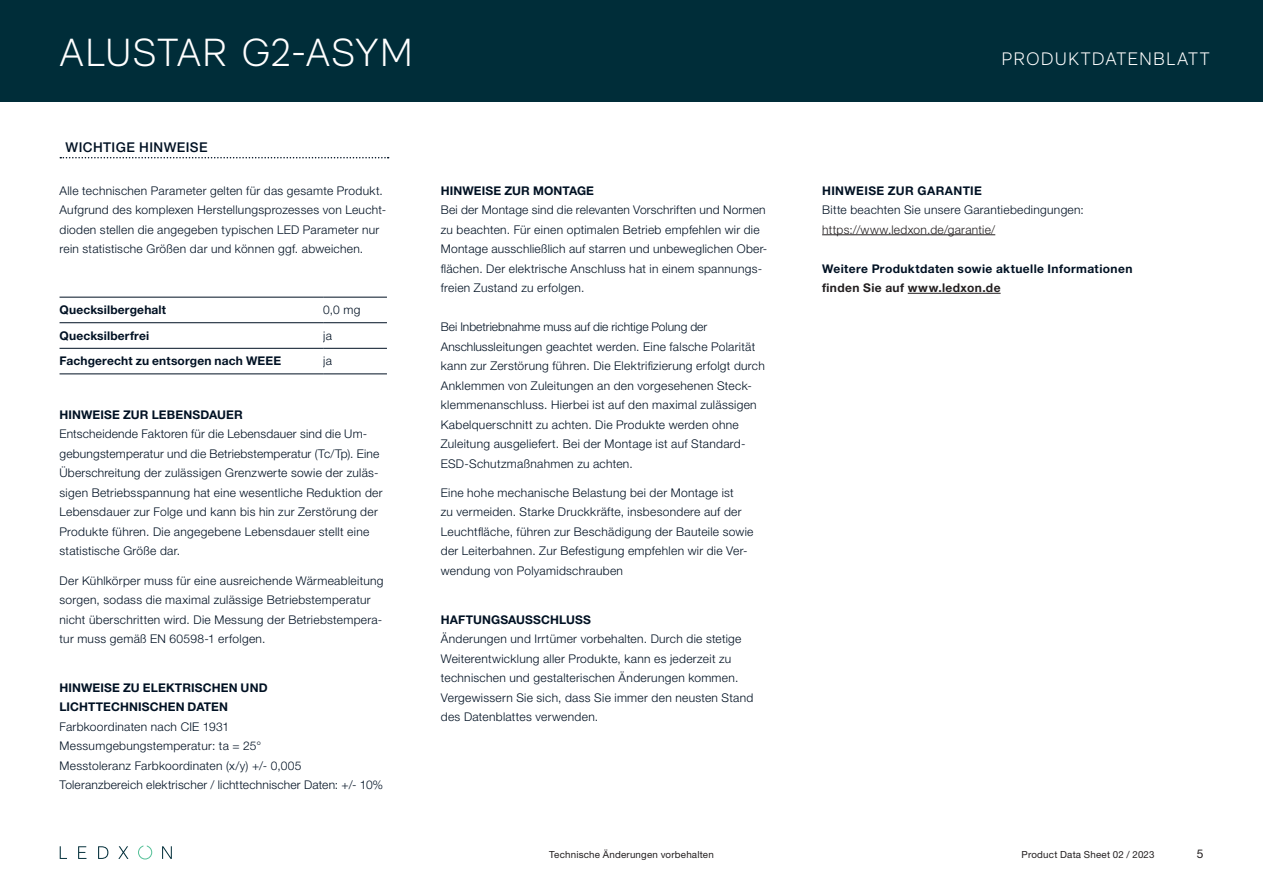
<style>
.page{position:relative;width:1263px;height:893px;background:#fff}
.page>*{position:absolute;margin:0;border:0;box-sizing:border-box;transform-origin:0 0}
.t1{font:300 39px "RM Neue";letter-spacing:.025em;color:#fff}
.t2{font:300 18px "RM Neue";letter-spacing:.06em;color:#fff}
.t3{font:500 13.5px "Helvetica Neue LT Std";letter-spacing:.03em;color:#001123}
.t4{font:300 12px/19.5px "Helvetica Neue LT Std";letter-spacing:.025em;color:#001123}
.t5{font:700 12px/19.5px "Helvetica Neue LT Std";letter-spacing:.015em;color:#001123}
.t6{font:300 12px "Helvetica Neue LT Std";letter-spacing:.025em;color:#231f20}
.t7{font:700 12px "Helvetica Neue LT Std";letter-spacing:.035em;color:#231f20}
.t8{font:12px "Helvetica Neue LT Std";color:#231f20}
.t9{font:9.75px "Helvetica Neue LT Std";letter-spacing:.02em;color:#231f20}
</style>
<div class="page">
<div style="left:0;top:0;width:1263px;height:102px;background:#002d39"></div>
<svg style="left:60px;top:846px;width:7px;height:13px"></svg>
<svg style="left:78px;top:846px;width:8px;height:13px"></svg>
<svg style="left:98px;top:846px;width:10px;height:13px"></svg>
<svg style="left:118px;top:846px;width:10px;height:13px"></svg>
<svg style="left:162px;top:846px;width:10px;height:13px"></svg>
<svg style="left:138px;top:845px;width:14px;height:14px"></svg>
<svg style="left:60px;top:157px;width:329px;height:1px"></svg>
<hr style="left:60px;top:297px;width:263px;height:1px;background:#001123">
<hr style="left:323px;top:297px;width:64px;height:1px;background:#001123">
<hr style="left:60px;top:322px;width:263px;height:1px;background:#001123">
<hr style="left:323px;top:322px;width:64px;height:1px;background:#001123">
<hr style="left:60px;top:348px;width:263px;height:1px;background:#001123">
<hr style="left:323px;top:348px;width:64px;height:1px;background:#001123">
<hr style="left:60px;top:374px;width:263px;height:1px;background:#001123">
<hr style="left:323px;top:374px;width:64px;height:1px;background:#001123">
<hr style="left:822px;top:234px;width:173px;height:1px;background:#231f20">
<hr style="left:908px;top:293px;width:92px;height:1px;background:#231f20">
<h1 class="t1" style="left:60px;top:29px;width:355px">ALUSTAR G2-ASYM</h1>
<p class="t3" style="left:66px;top:139px;width:144px">WICHTIGE HINWEISE</p>
<p class="t4" style="left:60px;top:180px;width:328px">Alle technischen Parameter gelten für das gesamte Produkt.<br>Aufgrund des komplexen Herstellungsprozesses von Leucht&shy;dioden stellen die angegeben typischen LED Parameter nur rein statistische Größen dar und können ggf. abweichen.</p>
<p class="t5" style="left:60px;top:300px;width:108px">Quecksilbergehalt</p>
<p class="t4" style="left:323px;top:300px;width:39px">0,0 mg</p>
<p class="t5" style="left:60px;top:325px;width:91px">Quecksilberfrei</p>
<p class="t4" style="left:323px;top:326px;width:10px">ja</p>
<p class="t5" style="left:60px;top:351px;width:223px">Fachgerecht zu entsorgen nach WEEE</p>
<p class="t4" style="left:323px;top:351px;width:10px">ja</p>
<p class="t5" style="left:60px;top:405px;width:185px">HINWEISE ZUR LEBENSDAUER</p>
<p class="t4" style="left:60px;top:424px;width:324px">Entscheidende Faktoren für die Lebensdauer sind die Um&shy;gebungstemperatur und die Betriebstemperatur (Tc/Tp). Eine Überschreitung der zulässigen Grenzwerte sowie der zuläs&shy;sigen Betriebsspannung hat eine wesentliche Reduktion der Lebensdauer zur Folge und kann bis hin zur Zerstörung der Produkte führen. Die angegebene Lebensdauer stellt eine statistische Größe dar.</p>
<p class="t4" style="left:60px;top:570px;width:325px">Der Kühlkörper muss für eine ausreichende Wärmeableitung sorgen, sodass die maximal zulässige Betriebstemperatur nicht überschritten wird. Die Messung der Betriebstempera&shy;tur muss gemäß EN 60598-1 erfolgen.</p>
<p class="t5" style="left:60px;top:678px;width:210px">HINWEISE ZU ELEKTRISCHEN UND<br>LICHTTECHNISCHEN DATEN</p>
<p class="t4" style="left:60px;top:717px;width:325px">Farbkoordinaten nach CIE 1931<br>Messumgebungstemperatur: ta = 25°<br>Messtoleranz Farbkoordinaten (x/y) +/- 0,005<br>Toleranzbereich elektrischer / lichttechnischer Daten: +/- 10%</p>
<p class="t5" style="left:441px;top:180px;width:155px">HINWEISE ZUR MONTAGE</p>
<p class="t4" style="left:441px;top:200px;width:328px">Bei der Montage sind die relevanten Vorschriften und Normen zu beachten. Für einen optimalen Betrieb empfehlen wir die Montage ausschließlich auf starren und unbeweglichen Ober&shy;flächen. Der elektrische Anschluss hat in einem spannungs&shy;freien Zustand zu erfolgen.</p>
<p class="t4" style="left:441px;top:317px;width:325px">Bei Inbetriebnahme muss auf die richtige Polung der Anschlussleitungen geachtet werden. Eine falsche Polarität kann zur Zerstörung führen. Die Elektrifizierung erfolgt durch Anklemmen von Zuleitungen an den vorgesehenen Steck&shy;klemmenanschluss. Hierbei ist auf den maximal zulässigen Kabelquerschnitt zu achten. Die Produkte werden ohne Zuleitung ausgeliefert. Bei der Montage ist auf Standard-ESD-Schutzmaßnahmen zu achten.</p>
<p class="t4" style="left:441px;top:483px;width:314px">Eine hohe mechanische Belastung bei der Montage ist<br>zu vermeiden. Starke Druckkräfte, insbesondere auf der Leuchtfläche, führen zur Beschädigung der Bauteile sowie der Leiterbahnen. Zur Befestigung empfehlen wir die Ver&shy;wendung von Polyamidschrauben</p>
<p class="t5" style="left:441px;top:609px;width:152px">HAFTUNGSAUSSCHLUSS</p>
<p class="t4" style="left:441px;top:629px;width:314px">Änderungen und Irrtümer vorbehalten. Durch die stetige Weiterentwicklung aller Produkte, kann es jederzeit zu technischen und gestalterischen Änderungen kommen.<br>Vergewissern Sie sich, dass Sie immer den neusten Stand des Datenblattes verwenden.</p>
<h2 class="t2" style="left:1002px;top:48px;width:209px">PRODUKTDATENBLATT</h2>
<p class="t5" style="left:822px;top:180px;width:161px">HINWEISE ZUR GARANTIE</p>
<p class="t4" style="left:822px;top:200px;width:263px">Bitte beachten Sie unsere Garantiebedingungen:</p>
<p class="t6" style="left:822px;top:222px;width:175px">https://www.ledxon.de/garantie/</p>
<p class="t5" style="left:822px;top:258px;width:312px">Weitere Produktdaten sowie aktuelle Informationen</p>
<p class="t7" style="left:822px;top:280px;width:180px">finden Sie auf www.ledxon.de</p>
<p class="t9" style="left:549px;top:848px;width:166px">Technische Änderungen vorbehalten</p>
<p class="t9" style="left:1022px;top:848px;width:134px">Product Data Sheet 02 / 2023</p>
<p class="t8" style="left:1197px;top:846px;width:8px">5</p>
</div>
